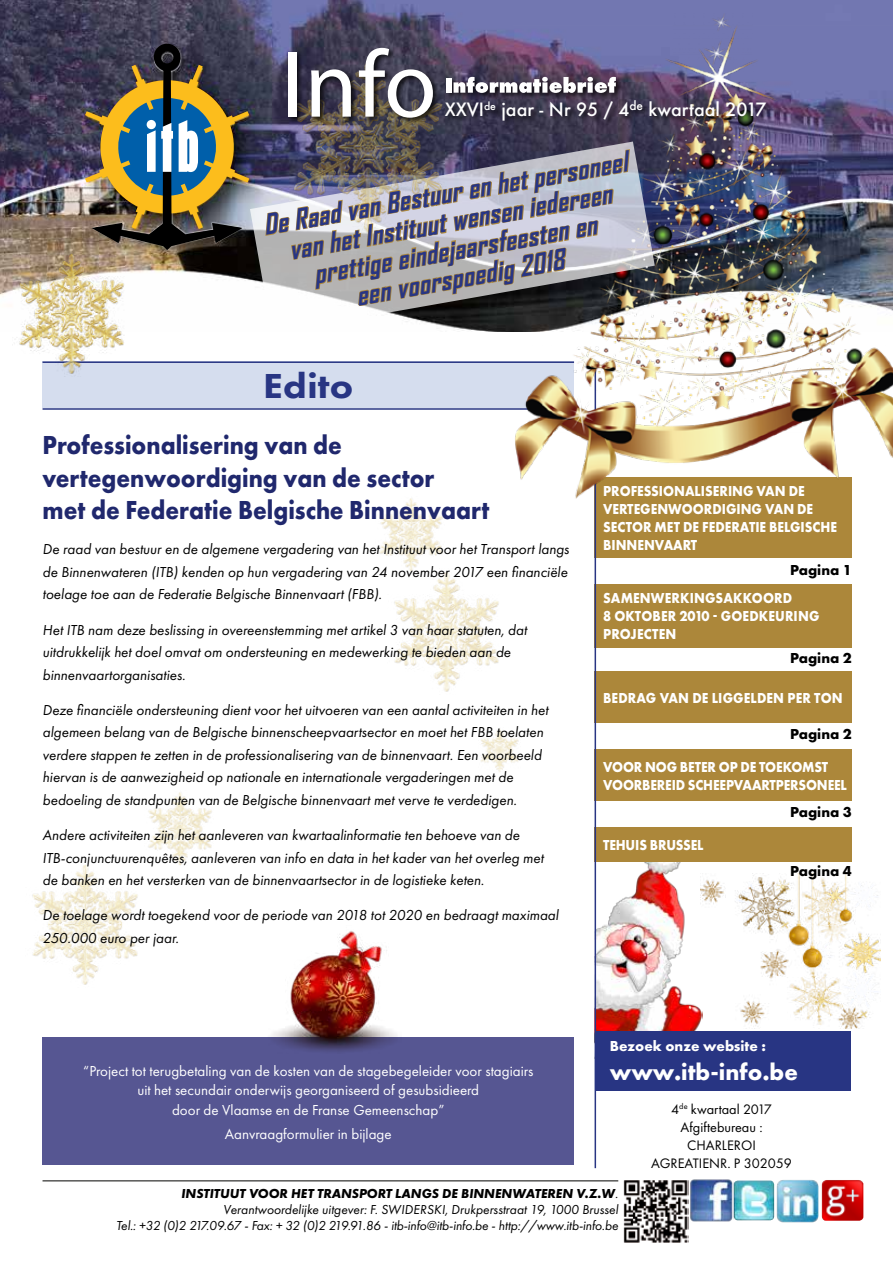
<style>
.page{position:relative;width:893px;height:1263px;background:#fff}
.page>*{position:absolute;margin:0;border:0;box-sizing:border-box;transform-origin:0 0}
.t1{font:800 36px "Futura PT";color:#283583;scale:1.1 1}
.t2{font:italic 700 27px/28.5px "Agency FB";color:#283583;text-align:center}
.t3{font:700 27px/32.4px "Futura PT";color:#20286d;scale:.9 1}
.t4{font:700 24px "Futura PT";color:#fff}
.t5{font:500 17.85px "Futura";color:#fff}
.t6{font:italic 15px/22.5px "Futura PT";color:#000}
.t7{font:700 15px/18px "Futura PT";color:#fff;scale:.9 1}
.t8{font:15px/19.5px "Futura PT";color:#fff;text-align:center}
.t9{font:700 15px "Futura PT";color:#000}
.t10{font:700 15px/17.9px "Futura BT";color:#fff}
.t11{font:700 15px "Futura PT";color:#fff}
.t12{font:14.25px/18px "Futura PT";color:#000;text-align:center}
.t13{font:italic 13.5px/16.2px "Futura PT";color:#000;text-align:right}
.s1{font-weight:700}
</style>
<div class="page">
<div style="left:43px;top:361px;width:531px;height:47px;background:#d5ddee"></div>
<img style="left:596px;top:861px;width:107px;height:170px">
<img style="left:0;top:0;width:893px;height:296px">
<img style="left:701px;top:873px;width:180px;height:155px">
<div style="left:595px;top:1031px;width:255px;height:60px;background:#283583"></div>
<hr style="left:43px;top:1180px;width:575px;height:1px;background:#575756">
<img style="left:623px;top:1180px;width:65px;height:63px">
<img style="left:688px;top:1179px;width:45px;height:44px">
<img style="left:734px;top:1180px;width:40px;height:40px">
<img style="left:777px;top:1180px;width:41px;height:42px">
<img style="left:822px;top:1180px;width:41px;height:41px">
<div style="left:82px;top:40px;width:179px;height:222px;background:#000;opacity:.3"></div>
<img style="left:85px;top:44px;width:164px;height:206px">
<div style="left:43px;top:1037px;width:531px;height:128px;background:#565692"></div>
<hr style="left:43px;top:361px;width:531px;height:2px;background:#283583">
<hr style="left:43px;top:408px;width:531px;height:2px;background:#283583">
<div style="left:595px;top:477px;width:257px;height:81px;background:#ac873a"></div>
<div style="left:595px;top:584px;width:257px;height:63px;background:#ac873a"></div>
<div style="left:595px;top:672px;width:257px;height:51px;background:#ac873a"></div>
<div style="left:595px;top:749px;width:257px;height:51px;background:#ac873a"></div>
<div style="left:595px;top:827px;width:257px;height:34px;background:#ac873a"></div>
<img style="left:394px;top:572px;width:105px;height:120px">
<img style="left:32px;top:865px;width:106px;height:120px">
<img style="left:148px;top:792px;width:64px;height:74px">
<img style="left:379px;top:498px;width:64px;height:74px">
<img style="left:481px;top:729px;width:38px;height:43px">
<img style="left:13px;top:250px;width:118px;height:126px">
<hr style="left:595px;top:361px;width:1px;height:807px;background:#283583">
<img style="left:513px;top:13px;width:380px;height:491px">
<svg style="left:250px;top:142px;width:405px;height:191px"></svg>
<img style="left:284px;top:57px;width:168px;height:91px">
<img style="left:265px;top:148px;width:366px;height:171px">
<div style="left:286px;top:46px;width:488px;height:82px;background:#000;opacity:.75"></div>
<div style="left:288px;top:52px;width:8px;height:65px;background:#fff"></div>
<svg style="left:311px;top:69px;width:40px;height:48px"></svg>
<svg style="left:359px;top:48px;width:74px;height:70px"></svg>
<div style="left:446px;top:78px;width:5px;height:15px;background:#fff"></div>
<svg style="left:454px;top:77px;width:162px;height:16px"></svg>
<img style="left:272px;top:931px;width:125px;height:121px">
<p class="t5" style="left:445px;top:97px;width:323px">XXVI<sup>de</sup> jaar - Nr 95 / 4<sup>de</sup> kwartaal 2017</p>
<h2 class="t2" style="left:261px;top:211px;width:370px;rotate:-10deg">De Raad van Bestuur en het personeel van het Instituut wensen iedereen prettige eindejaarsfeesten en<br>een voorspoedig 2018</h2>
<h1 class="t1" style="left:263px;top:363px;width:83px">Edito</h1>
<h2 class="t3" style="left:43px;top:428px;width:498px">Professionalisering van de vertegenwoordiging van de sector<br>met de Federatie Belgische Binnenvaart</h2>
<p class="t6" style="left:43px;top:538px;width:528px;text-align:justify">De raad van bestuur en de algemene vergadering van het Instituut voor het Transport langs de Binnenwateren (ITB) kenden op hun vergadering van 24 november 2017 een financiële toelage toe aan de Federatie Belgische Binnenvaart (FBB).</p>
<p class="t6" style="left:43px;top:618px;width:486px">Het ITB nam deze beslissing in overeenstemming met artikel 3 van haar statuten, dat uitdrukkelijk het doel omvat om ondersteuning en medewerking te bieden aan de binnenvaartorganisaties.</p>
<p class="t6" style="left:43px;top:699px;width:507px">Deze financiële ondersteuning dient voor het uitvoeren van een aantal activiteiten in het algemeen belang van de Belgische binnenscheepvaartsector en moet het FBB toelaten verdere stappen te zetten in de professionalisering van de binnenvaart. Een voorbeeld hiervan is de aanwezigheid op nationale en internationale vergaderingen met de bedoeling de standpunten van de Belgische binnenvaart met verve te verdedigen.</p>
<p class="t6" style="left:43px;top:824px;width:503px">Andere activiteiten zijn het aanleveren van kwartaalinformatie ten behoeve van de<br>ITB-conjunctuurenquêtes, aanleveren van info en data in het kader van het overleg met de banken en het versterken van de binnenvaartsector in de logistieke keten.</p>
<p class="t6" style="left:43px;top:904px;width:518px">De toelage wordt toegekend voor de periode van 2018 tot 2020 en bedraagt maximaal<br>250.000 euro per jaar.</p>
<p class="t10" style="left:622px;top:482px;width:164px">La Convention Déchets en quelques mots.</p>
<p class="t7" style="left:603px;top:482px;width:261px">PROFESSIONALISERING VAN DE<br>VERTEGENWOORDIGING VAN DE<br>SECTOR MET DE FEDERATIE BELGISCHE<br>BINNENVAART</p>
<p class="t9" style="left:790px;top:560px;width:63px">Pagina 1</p>
<p class="t7" style="left:603px;top:589px;width:242px">SAMENWERKINGSAKKOORD<br>8 OKTOBER 2010 - GOEDKEURING<br>PROJECTEN</p>
<p class="t9" style="left:790px;top:648px;width:63px">Pagina 2</p>
<p class="t7" style="left:603px;top:689px;width:268px">BEDRAG VAN DE LIGGELDEN PER TON</p>
<p class="t9" style="left:790px;top:724px;width:63px">Pagina 2</p>
<p class="t7" style="left:603px;top:757px;width:272px">VOOR NOG BETER OP DE TOEKOMST<br>VOORBEREID SCHEEPVAARTPERSONEEL</p>
<p class="t7" style="left:603px;top:835px;width:113px">TEHUIS BRUSSEL</p>
<p class="t9" style="left:790px;top:802px;width:63px">Pagina 3</p>
<p class="t9" style="left:790px;top:862px;width:63px">Pagina 4</p>
<p class="t11" style="left:610px;top:1037px;width:158px">Bezoek onze website :</p>
<h3 class="t4" style="left:610px;top:1057px;width:190px">www.itb-info.be</h3>
<p class="t12" style="left:651px;top:1100px;width:142px">4<sup>de</sup> kwartaal 2017<br>Afgiftebureau :<br>CHARLEROI<br>AGREATIENR. P 302059</p>
<p class="t13" style="left:116px;top:1185px;width:504px"><span class="s1">INSTITUUT VOOR HET TRANSPORT LANGS DE BINNENWATEREN V.Z.W</span>.<br>Verantwoordelijke uitgever: F. SWIDERSKI, Drukpersstraat 19, 1000 Brussel<br>Tel.: +32 (0)2 217.09.67 - Fax: + 32 (0)2 219.91.86 - itb-info@itb-info.be - http://www.itb-info.be</p>
<p class="t8" style="left:83px;top:1061px;width:452px">“Project tot terugbetaling van de kosten van de stagebegeleider voor stagiairs uit het secundair onderwijs georganiseerd of gesubsidieerd<br>door de Vlaamse en de Franse Gemeenschap”</p>
<p class="t8" style="left:225px;top:1124px;width:168px">Aanvraagformulier in bijlage</p>
</div>
